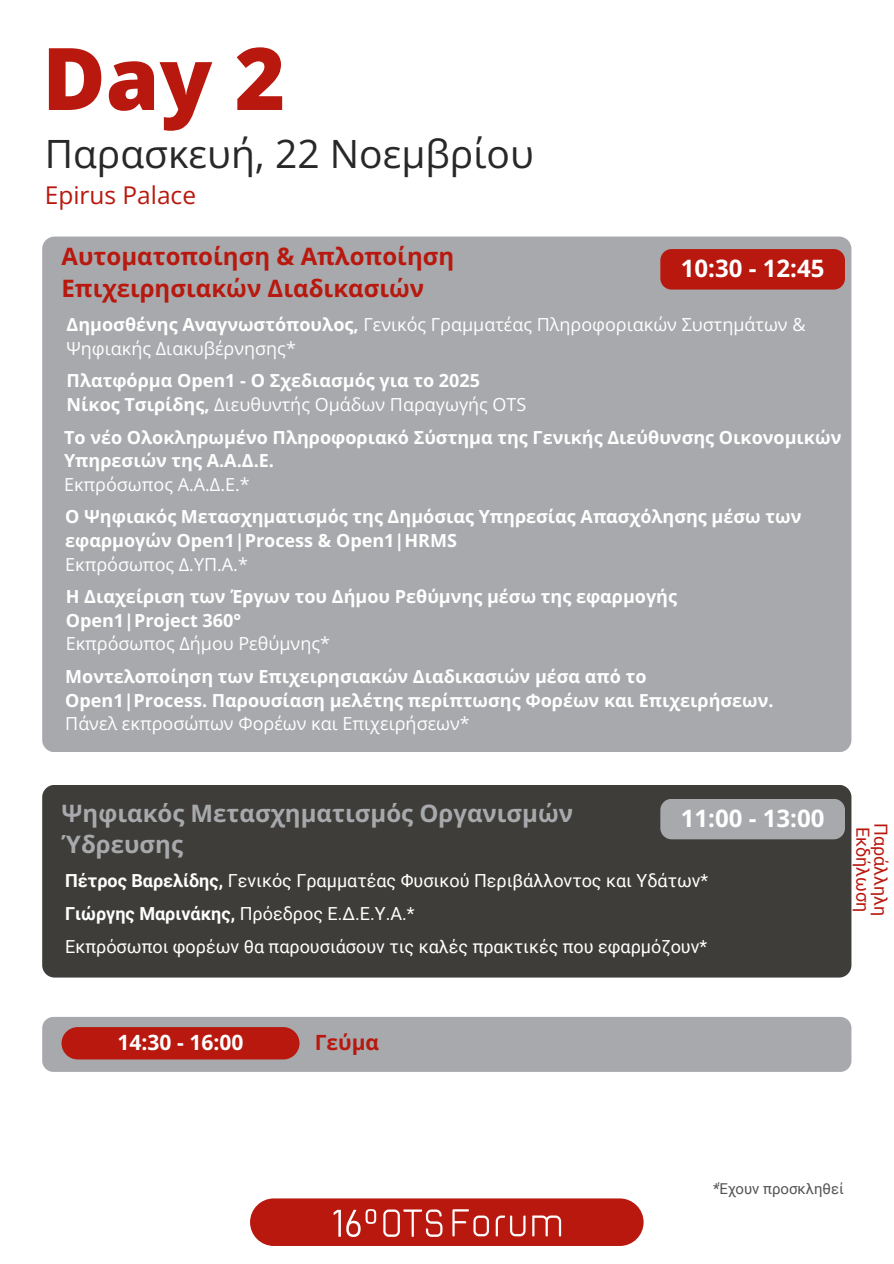
<style>
.page{position:relative;width:894px;height:1264px;background:#fff}
.page>*{position:absolute;margin:0;border:0;box-sizing:border-box;transform-origin:0 0}
.t1{font:800 86.4px "Open Sans";color:#b8180e}
.t2{font:39px "Open Sans";color:#282828}
.t3{font:24.45px "Open Sans";color:#b8180e}
.t4{font:700 24px/31.5px "Open Sans";color:#b8180e}
.t5{font:700 24px/31.5px "Open Sans";color:#a7a9ac}
.t6{font:700 24px "Open Sans";color:#fff}
.t7{font:700 21px "Open Sans";color:#fff}
.t8{font:700 21px "Open Sans";color:#b8180e}
.t9{font:700 18px/23.7px "Open Sans";color:#fff}
.t10{font:18px "Roboto";color:#fff}
.t11{font:18px/23.7px "Open Sans";color:#fff}
.t12{font:18px "Roboto";color:#b8180e}
.t13{font:15px "Roboto";color:#545454}
.s1{font-weight:700}
.s2{font-weight:400}
</style>
<div class="page">
<div style="left:42px;top:1016px;width:809px;height:55px;background:#a7a9ac;border-radius:11px"></div>
<div style="left:61px;top:1027px;width:238px;height:32px;background:#b8180e;border-radius:16px"></div>
<div style="left:42px;top:236px;width:809px;height:516px;background:#a7a9ac;border-radius:12px"></div>
<div style="left:250px;top:1198px;width:393px;height:47px;background:#b8180e;border-radius:24px"></div>
<img style="left:333px;top:1209px;width:228px;height:28px">
<div style="left:42px;top:784px;width:809px;height:193px;background:#3e3d39;border-radius:12px"></div>
<div style="left:660px;top:249px;width:184px;height:40px;background:#b8180e;border-radius:11px"></div>
<div style="left:660px;top:798px;width:184px;height:41px;background:#a7a9ac;border-radius:11px"></div>
<h1 class="t1" style="left:42px;top:18px;width:244px">Day 2</h1>
<h2 class="t2" style="left:45px;top:126px;width:490px">Παρασκευή, 22 Νοεμβρίου</h2>
<h4 class="t3" style="left:45px;top:178px;width:153px">Epirus Palace</h4>
<h6 class="t4" style="left:61px;top:240px;width:394px">Αυτοματοποίηση &amp; Απλοποίηση<br>Επιχειρησιακών Διαδικασιών</h6>
<h6 class="t11" style="left:67px;top:312px;width:740px"><span class="s1">Δημοσθένης Αναγνωστόπουλος,</span> Γενικός Γραμματέας Πληροφοριακών Συστημάτων &amp;<br>Ψηφιακής Διακυβέρνησης*</h6>
<h6 class="t9" style="left:67px;top:368px;width:461px">Πλατφόρμα Open1 - Ο Σχεδιασμός για το 2025<br>Νίκος Τσιρίδης, <span class="s2">Διευθυντής Ομάδων Παραγωγής OTS</span></h6>
<h6 class="t6" style="left:680px;top:251px;width:145px">10:30 - 12:45</h6>
<p class="t9" style="left:64px;top:424px;width:778px">Το νέο Ολοκληρωμένο Πληροφοριακό Σύστημα της Γενικής Διεύθυνσης Οικονομικών<br>Υπηρεσιών της Α.Α.Δ.Ε.<br><span class="s2">Εκπρόσωπος Α.Α.Δ.Ε.*</span></p>
<h6 class="t9" style="left:65px;top:504px;width:737px">Ο Ψηφιακός Μετασχηματισμός της Δημόσιας Υπηρεσίας Απασχόλησης μέσω των εφαρμογών Open1|Process &amp; Open1|HRMS<br><span class="s2">Εκπρόσωπος Δ.ΥΠ.Α.*</span></h6>
<h3 class="t9" style="left:66px;top:584px;width:612px">Η Διαχείριση των Έργων του Δήμου Ρεθύμνης μέσω της εφαρμογής<br>Open1|Project 360°<br><span class="s2">Εκπρόσωπος Δήμου Ρεθύμνης*</span></h3>
<h3 class="t9" style="left:65px;top:664px;width:709px">Μοντελοποίηση των Επιχειρησιακών Διαδικασιών μέσα από το<br>Open1|Process. Παρουσίαση μελέτης περίπτωσης Φορέων και Επιχειρήσεων.<br><span class="s2">Πάνελ εκπροσώπων Φορέων και Επιχειρήσεων*</span></h3>
<h6 class="t5" style="left:61px;top:796px;width:513px">Ψηφιακός Μετασχηματισμός Οργανισμών<br>Ύδρευσης</h6>
<h6 class="t10" style="left:65px;top:870px;width:644px"><span class="s1">Πέτρος Βαρελίδης,</span> Γενικός Γραμματέας Φυσικού Περιβάλλοντος και Υδάτων*</h6>
<h6 class="t10" style="left:65px;top:903px;width:351px"><span class="s1">Γιώργης Μαρινάκης,</span> Πρόεδρος Ε.Δ.Ε.Υ.Α.*</h6>
<h5 class="t10" style="left:65px;top:935px;width:643px">Εκπρόσωποι φορέων θα παρουσιάσουν τις καλές πρακτικές που εφαρμόζουν*</h5>
<p class="t6" style="left:680px;top:801px;width:145px">11:00 - 13:00</p>
<h5 class="t12" style="left:873px;top:826px;width:87px;rotate:90deg">Εκδήλωση</h5>
<h5 class="t12" style="left:891px;top:822px;width:95px;rotate:90deg">Παράλληλη</h5>
<h3 class="t7" style="left:118px;top:1027px;width:127px">14:30 - 16:00</h3>
<h3 class="t8" style="left:315px;top:1027px;width:66px">Γεύμα</h3>
<h6 class="t13" style="left:713px;top:1179px;width:132px">*Έχουν προσκληθεί</h6>
</div>
